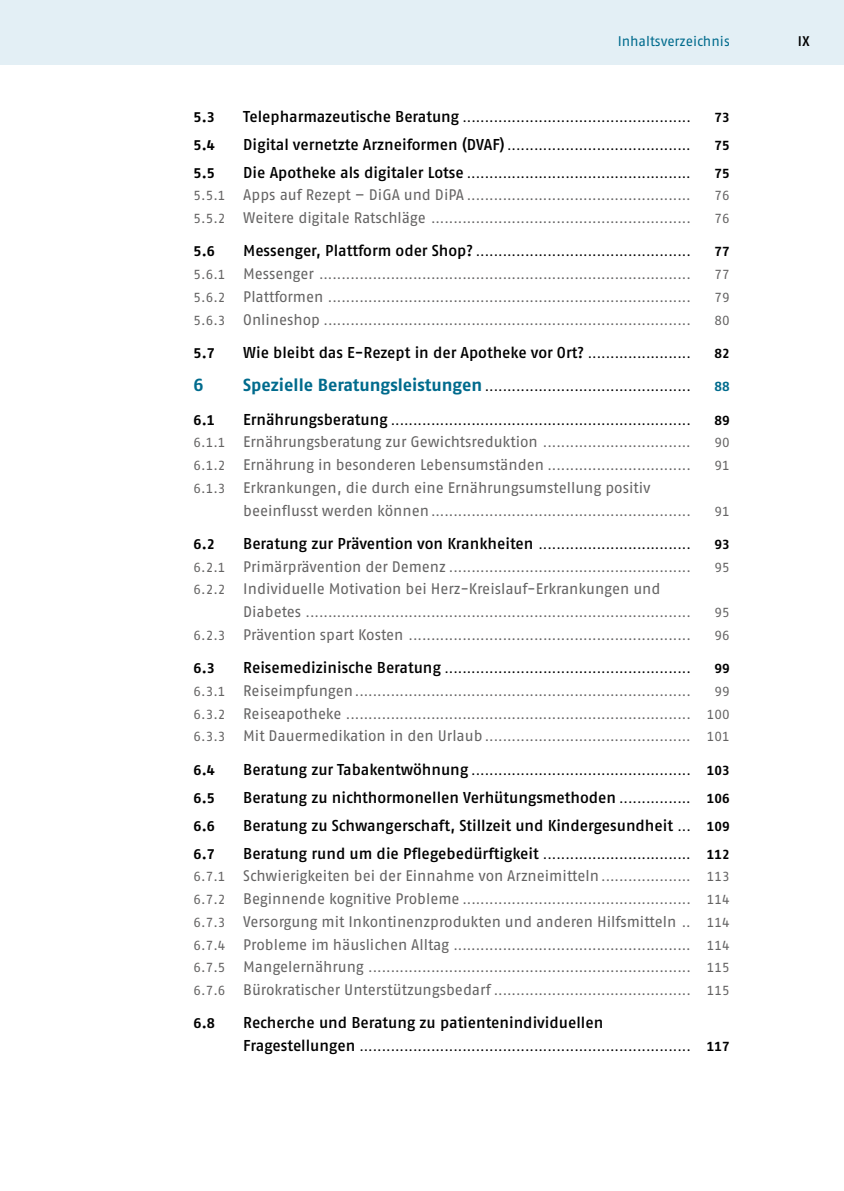
<style>
.page{position:relative;width:844px;height:1191px;background:#fff}
.page>*{position:absolute;margin:0;border:0;box-sizing:border-box;transform-origin:0 0}
.t1{font:700 17.5px "Fago Pro";color:#006b8d}
.t2{font:600 15.75px "Fago Pro";letter-spacing:-.005em;color:#000}
.t3{font:15.4px "Fago Pro";letter-spacing:-.005em;color:#646363}
.t4{font:700 14px "Fago Pro";color:#000}
.t5{font:14px "Fago Pro";color:#006b8d}
.t6{font:600 14px "Fago Pro";color:#000}
.t7{font:13.12px/22.8px "Fago Pro";color:#646363;text-align:justify}
.t8{font:13.12px "Fago Pro";color:#000}
.t9{font:700 13.12px "Fago Pro";color:#000}
.t10{font:700 13.12px "Fago Pro";color:#006b8d}
.s1{font-weight:600;font-size:15.75px}
.s2{font-size:15.4px}
.s3{font-weight:400;font-size:13.12px}
.s4{font-weight:700;font-size:17.5px;color:#006b8d}
.s5{font-size:13.12px}
.s6{font-weight:700}
.s7{font-weight:700;font-size:13.12px}
</style>
<div class="page">
<div style="left:0;top:0;width:729px;height:64px;background:#e3eff5"></div>
<div style="left:729px;top:0;width:114px;height:64px;background:#e3eff5"></div>
<p class="t5" style="left:617px;top:32px;width:113px">Inhaltsverzeichnis</p>
<p class="t6" style="left:797px;top:32px;width:13px">IX</p>
<p class="t4" style="left:193px;top:108px;width:23px">5.3</p>
<p class="t8" style="left:243px;top:109px;width:449px"><span class="s1">Telepharmazeutische Beratung</span> ...................................................</p>
<p class="t9" style="left:714px;top:109px;width:17px">73</p>
<p class="t4" style="left:193px;top:136px;width:23px">5.4</p>
<p class="t8" style="left:243px;top:137px;width:449px"><span class="s1">Digital vernetzte Arzneiformen (DVAF)</span> .........................................</p>
<p class="t9" style="left:714px;top:137px;width:17px">75</p>
<p class="t4" style="left:193px;top:164px;width:23px">5.5</p>
<p class="t8" style="left:243px;top:165px;width:449px"><span class="s1">Die Apotheke als digitaler Lotse</span> ..................................................</p>
<p class="t9" style="left:714px;top:165px;width:17px">75</p>
<p class="t7" style="left:193px;top:184px;width:498px">5.5.1 <span class="s2">Apps auf Rezept – DiGA und DiPA</span> ..................................................</p>
<p class="t7" style="left:714px;top:184px;width:17px">76</p>
<p class="t7" style="left:193px;top:207px;width:498px">5.5.2 <span class="s2">Weitere digitale Ratschläge</span> ..........................................................</p>
<p class="t7" style="left:714px;top:207px;width:17px">76</p>
<p class="t4" style="left:193px;top:243px;width:23px">5.6</p>
<p class="t8" style="left:243px;top:244px;width:449px"><span class="s1">Messenger, Plattform oder Shop?</span> ................................................</p>
<p class="t9" style="left:714px;top:244px;width:17px">77</p>
<p class="t7" style="left:193px;top:263px;width:498px">5.6.1 <span class="s2">Messenger</span> ...................................................................................</p>
<p class="t7" style="left:714px;top:263px;width:17px">77</p>
<p class="t7" style="left:193px;top:286px;width:498px">5.6.2 <span class="s2">Plattformen</span> .................................................................................</p>
<p class="t7" style="left:714px;top:286px;width:17px">79</p>
<p class="t7" style="left:193px;top:309px;width:498px">5.6.3 <span class="s2">Onlineshop</span> ..................................................................................</p>
<p class="t7" style="left:714px;top:309px;width:17px">80</p>
<p class="t4" style="left:193px;top:345px;width:23px">5.7</p>
<p class="t2" style="left:243px;top:343px;width:449px">Wie bleibt das E-Rezept in der Apotheke vor Ort? <span class="s3">.......................</span></p>
<p class="t9" style="left:714px;top:345px;width:17px">82</p>
<h1 class="t1" style="left:193px;top:375px;width:12px">6</h1>
<p class="t8" style="left:243px;top:379px;width:449px"><span class="s4">Spezielle Beratungsleistungen</span> ..............................................</p>
<p class="t10" style="left:714px;top:379px;width:17px">88</p>
<p class="t4" style="left:193px;top:411px;width:23px">6.1</p>
<p class="t8" style="left:243px;top:412px;width:449px"><span class="s1">Ernährungsberatung</span> ...................................................................</p>
<p class="t9" style="left:714px;top:412px;width:17px">89</p>
<p class="t7" style="left:193px;top:431px;width:498px">6.1.1 <span class="s2">Ernährungsberatung zur Gewichtsreduktion</span> .................................</p>
<p class="t7" style="left:714px;top:431px;width:17px">90</p>
<p class="t7" style="left:193px;top:454px;width:498px">6.1.2 <span class="s2">Ernährung in besonderen Lebensumständen</span> ................................</p>
<p class="t7" style="left:714px;top:454px;width:17px">91</p>
<p class="t3" style="left:193px;top:478px;width:458px"><span class="s5">6.1.3</span> Erkrankungen, die durch eine Ernährungsumstellung positiv</p>
<p class="t7" style="left:243px;top:499px;width:449px"><span class="s2">beeinflusst werden können</span>..........................................................</p>
<p class="t7" style="left:714px;top:499px;width:17px">91</p>
<p class="t4" style="left:193px;top:535px;width:23px">6.2</p>
<p class="t2" style="left:243px;top:534px;width:449px">Beratung zur Prävention von Krankheiten <span class="s3">..................................</span></p>
<p class="t9" style="left:714px;top:536px;width:17px">93</p>
<p class="t7" style="left:193px;top:555px;width:498px">6.2.1 <span class="s2">Primärprävention der Demenz</span> ......................................................</p>
<p class="t7" style="left:714px;top:555px;width:17px">95</p>
<p class="t3" style="left:193px;top:579px;width:468px"><span class="s5">6.2.2</span> Individuelle Motivation bei Herz-Kreislauf-Erkrankungen und</p>
<p class="t7" style="left:243px;top:601px;width:449px"><span class="s2">Diabetes</span> ......................................................................................</p>
<p class="t7" style="left:714px;top:601px;width:17px">95</p>
<p class="t7" style="left:193px;top:624px;width:498px">6.2.3 <span class="s2">Prävention spart Kosten</span> ...............................................................</p>
<p class="t7" style="left:714px;top:624px;width:17px">96</p>
<p class="t4" style="left:193px;top:660px;width:23px">6.3</p>
<p class="t8" style="left:243px;top:660px;width:449px"><span class="s1">Reisemedizinische Beratung</span> .......................................................</p>
<p class="t9" style="left:714px;top:660px;width:17px">99</p>
<p class="t7" style="left:193px;top:680px;width:498px">6.3.1 <span class="s2">Reiseimpfungen</span>...........................................................................</p>
<p class="t7" style="left:193px;top:680px;width:537px;text-indent:521px">99<br>6.3.2 <span class="s2">Reiseapotheke</span> ............................................................................. 100<br>6.3.3 <span class="s2">Mit Dauermedikation in den Urlaub</span> .............................................. 101</p>
<p class="t4" style="left:193px;top:761px;width:23px">6.4</p>
<p class="t8" style="left:243px;top:762px;width:488px"><span class="s1">Beratung zur Tabakentwöhnung</span> ................................................. <span class="s6">103</span></p>
<p class="t4" style="left:193px;top:789px;width:23px">6.5</p>
<p class="t2" style="left:243px;top:787px;width:488px">Beratung zu nichthormonellen Verhütungsmethoden <span class="s3">................</span> <span class="s7">106</span></p>
<p class="t4" style="left:193px;top:817px;width:23px">6.6</p>
<p class="t2" style="left:243px;top:815px;width:488px">Beratung zu Schwangerschaft, Stillzeit und Kindergesundheit <span class="s3">...</span> <span class="s7">109</span></p>
<p class="t4" style="left:193px;top:845px;width:23px">6.7</p>
<p class="t2" style="left:243px;top:843px;width:488px">Beratung rund um die Pflegebedürftigkeit <span class="s3">.................................</span> <span class="s7">112</span></p>
<p class="t3" style="left:193px;top:866px;width:537px"><span class="s5">6.7.1</span> Schwierigkeiten bei der Einnahme von Arzneimitteln <span class="s5">.................... 113</span></p>
<p class="t7" style="left:193px;top:888px;width:537px">6.7.2 <span class="s2">Beginnende kognitive Probleme</span> ................................................... 114</p>
<p class="t3" style="left:193px;top:912px;width:537px"><span class="s5">6.7.3</span> Versorgung mit Inkontinenzprodukten und anderen Hilfsmitteln <span class="s5">.. 114</span></p>
<p class="t7" style="left:193px;top:933px;width:537px">6.7.4 <span class="s2">Probleme im häuslichen Alltag</span> ..................................................... 114<br>6.7.5 <span class="s2">Mangelernährung</span> ........................................................................ 115<br>6.7.6 <span class="s2">Bürokratischer Unterstützungsbedarf</span> ............................................ 115</p>
<p class="t4" style="left:193px;top:1015px;width:23px">6.8</p>
<p class="t2" style="left:243px;top:1013px;width:361px">Recherche und Beratung zu patientenindividuellen</p>
<p class="t8" style="left:243px;top:1038px;width:488px"><span class="s1">Fragestellungen</span> .......................................................................... <span class="s6">117</span></p>
</div>
